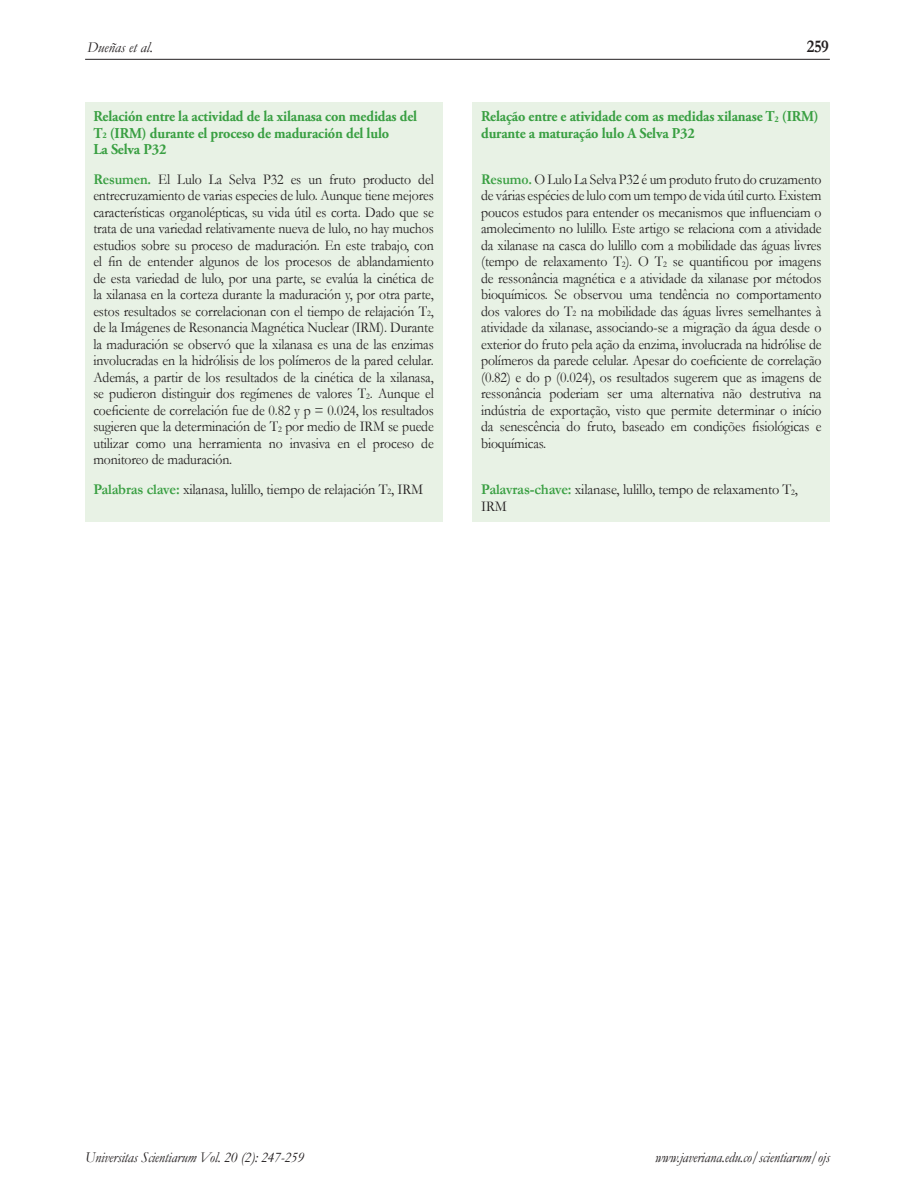
<style>
.page{position:relative;width:915px;height:1191px;background:#fff}
.page>*{position:absolute;margin:0;border:0;box-sizing:border-box;transform-origin:0 0}
.t1{font:700 18px "Garamond";color:#231f20;scale:.9 1}
.TEXTOcorrido{font:15px/16.5px "Garamond";letter-spacing:-.01em;color:#231f20;text-align:justify;scale:.92 1}
.TEXTOcorrido-2{font:700 15px/16.5px "Adobe Garamond Pro";letter-spacing:-.01em;color:#399f42;scale:.95 1}
.TEXTOcorrido-3{font:15px/16.5px "Garamond";letter-spacing:-.01em;color:#231f20;scale:.95 1}
.t2{font:italic 15px "Garamond";letter-spacing:-.01em;color:#231f20;scale:.95 1}
.t3{font:italic 15px "Garamond";letter-spacing:-.01em;color:#231f20}
.s1{font-size:8.7px}
.s2{font-weight:700;color:#399f42}
</style>
<div class="page">
<hr style="left:85px;top:59px;width:744px;height:1px;background:#231f20">
<div style="left:85px;top:102px;width:357px;height:419px;background:#e8f2e5"></div>
<div style="left:472px;top:102px;width:357px;height:420px;background:#e8f2e5"></div>
<p class="t3" style="left:87px;top:37px;width:67px">Dueñas et al.</p>
<p class="TEXTOcorrido-2" style="left:93px;top:109px;width:342px">Relación entre la actividad de la xilanasa con medidas del<br>T<span class="s1">2</span> (IRM) durante el proceso de maduración del lulo<br>La Selva P32</p>
<p class="TEXTOcorrido" style="left:93px;top:170px;width:371px"><span class="s2">Resumen.</span> El Lulo La Selva P32 es un fruto producto del entrecruzamiento de varias especies de lulo. Aunque tiene mejores características organolépticas, su vida útil es corta. Dado que se trata de una variedad relativamente nueva de lulo, no hay muchos estudios sobre su proceso de maduración. En este trabajo, con el fin de entender algunos de los procesos de ablandamiento de esta variedad de lulo, por una parte, se evalúa la cinética de la xilanasa en la corteza durante la maduración y, por otra parte, estos resultados se correlacionan con el tiempo de relajación T<span class="s1">2</span>, de la Imágenes de Resonancia Magnética Nuclear (IRM). Durante la maduración se observó que la xilanasa es una de las enzimas involucradas en la hidrólisis de los polímeros de la pared celular.<br>Además, a partir de los resultados de la cinética de la xilanasa, se pudieron distinguir dos regímenes de valores T<span class="s1">2</span>. Aunque el coeficiente de correlación fue de 0.82 y p = 0.024, los resultados sugieren que la determinación de T<span class="s1">2</span> por medio de IRM se puede utilizar como una herramienta no invasiva en el proceso de monitoreo de maduración.</p>
<p class="TEXTOcorrido-3" style="left:93px;top:480px;width:348px"><span class="s2">Palabras clave:</span> xilanasa, lulillo, tiempo de relajación T<span class="s1">2</span>, IRM</p>
<p class="t1" style="left:806px;top:34px;width:26px">259</p>
<p class="TEXTOcorrido-2" style="left:481px;top:109px;width:357px">Relação entre e atividade com as medidas xilanase T<span class="s1">2</span> (IRM) durante a maturação lulo A Selva P32</p>
<p class="TEXTOcorrido" style="left:481px;top:170px;width:371px"><span class="s2">Resumo.</span> O Lulo La Selva P32 é um produto fruto do cruzamento de várias espécies de lulo com um tempo de vida útil curto. Existem poucos estudos para entender os mecanismos que influenciam o amolecimento no lulillo. Este artigo se relaciona com a atividade da xilanase na casca do lulillo com a mobilidade das águas livres (tempo de relaxamento T<span class="s1">2</span>). O T<span class="s1">2</span> se quantificou por imagens de ressonância magnética e a atividade da xilanase por métodos bioquímicos. Se observou uma tendência no comportamento dos valores do T<span class="s1">2</span> na mobilidade das águas livres semelhantes à atividade da xilanase, associando-se a migração da água desde o exterior do fruto pela ação da enzima, involucrada na hidrólise de polímeros da parede celular. Apesar do coeficiente de correlação (0.82) e do p (0.024), os resultados sugerem que as imagens de ressonância poderiam ser uma alternativa não destrutiva na indústria de exportação, visto que permite determinar o início da senescência do fruto, baseado em condições fisiológicas e bioquímicas.</p>
<p class="TEXTOcorrido-3" style="left:481px;top:481px;width:335px"><span class="s2">Palavras-chave:</span> xilanase, lulillo, tempo de relaxamento T<span class="s1">2</span>,<br>IRM</p>
<p class="t2" style="left:85px;top:1146px;width:232px">Universitas Scientiarum Vol. 20 (2): 247-259</p>
<p class="t2" style="left:655px;top:1146px;width:185px">www.javeriana.edu.co/scientiarum/ojs</p>
</div>
